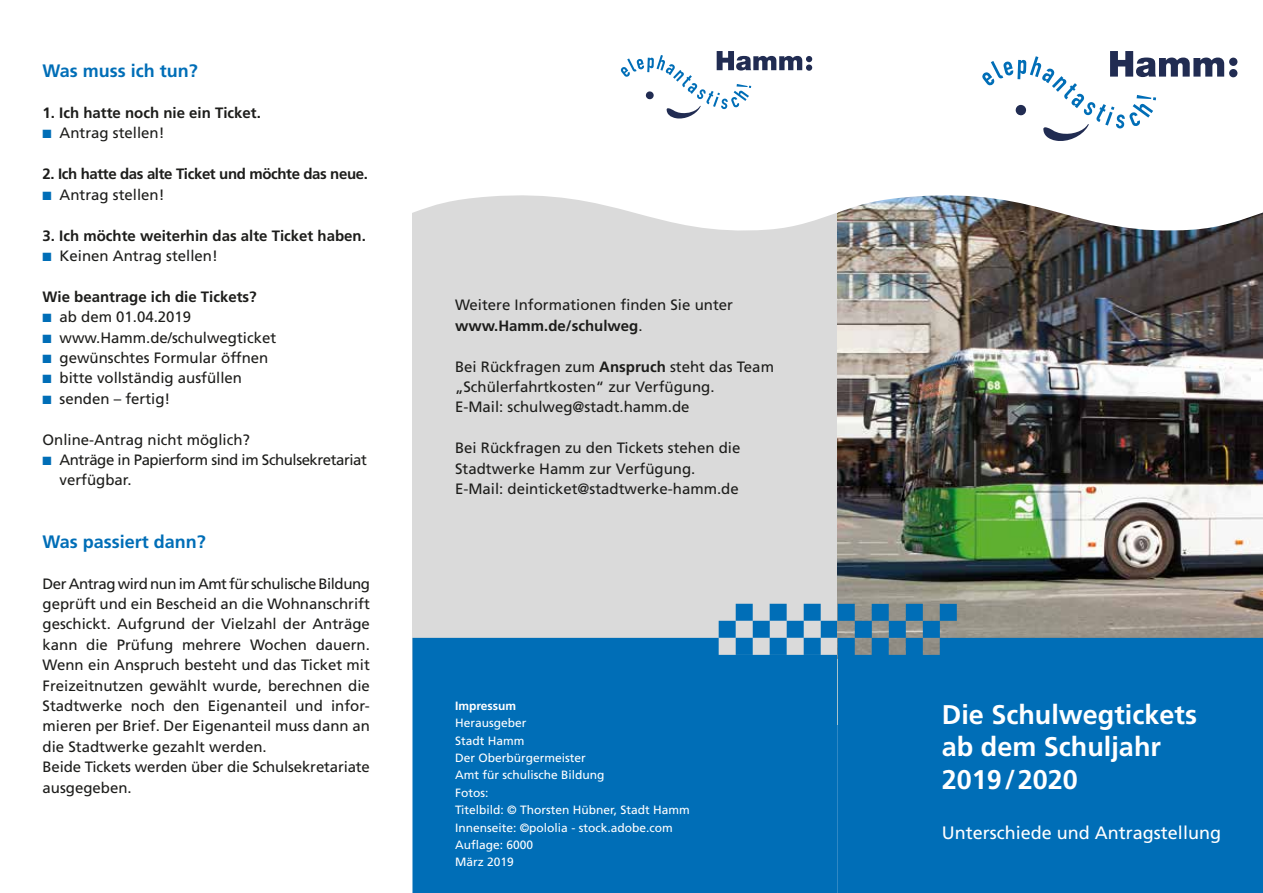
<style>
.page{position:relative;width:1263px;height:893px;background:#fff}
.page>*{position:absolute;margin:0;border:0;box-sizing:border-box;transform-origin:0 0}
.t1{font:700 27px/32.4px "Frutiger";color:#fff}
.t2{font:700 18px "Frutiger";color:#006eb7}
.t3{font:18px "Frutiger";color:#fff}
.t4{font:15px/20.4px "Frutiger";color:#1d1d1b}
.t5{font:700 15px "Frutiger";color:#1d1d1b}
.t6{font:15px/20.4px "Frutiger";letter-spacing:-.03em;color:#1d1d1b}
.t7{font:700 15px "Frutiger";letter-spacing:-.025em;color:#1d1d1b}
.t8{font:12px/17.4px "Frutiger";color:#fff}
.t9{font:700 12px "Frutiger";color:#fff}
.s1{color:#006eb7}
.s2{font-weight:700}
</style>
<div class="page">
<div style="left:412px;top:0;width:426px;height:670px;background:#dadada"></div>
<svg style="left:412px;top:604px;width:426px;height:289px;background:#197abb"></svg>
<img style="left:838px;top:230px;width:425px;height:374px">
<svg style="left:838px;top:604px;width:425px;height:289px;background:#1072b2"></svg>
<svg style="left:412px;top:0;width:426px;height:230px;background:#fbfbfb"></svg>
<svg style="left:838px;top:57px;width:425px;height:173px"></svg>
<div style="left:1229px;top:58px;width:8px;height:8px;background:#212c52;border-radius:50%"></div>
<div style="left:1229px;top:69px;width:8px;height:8px;background:#212c52;border-radius:50%"></div>
<svg style="left:982px;top:51px;width:242px;height:92px"></svg>
<svg style="left:621px;top:51px;width:191px;height:69px;background:#dee4eb"></svg>
<p class="t2" style="left:43px;top:60px;width:157px">Was muss ich tun?</p>
<p class="t5" style="left:43px;top:104px;width:220px">1. Ich hatte noch nie ein Ticket.</p>
<p class="t4" style="left:43px;top:123px;width:124px"><span class="s1">■</span> Antrag stellen!</p>
<p class="t7" style="left:43px;top:165px;width:327px">2. Ich hatte das alte Ticket und möchte das neue.</p>
<p class="t4" style="left:43px;top:184px;width:124px"><span class="s1">■</span> Antrag stellen!</p>
<p class="t5" style="left:43px;top:226px;width:325px">3. Ich möchte weiterhin das alte Ticket haben.</p>
<p class="t4" style="left:43px;top:246px;width:177px"><span class="s1">■</span> Keinen Antrag stellen!</p>
<p class="t5" style="left:43px;top:288px;width:216px">Wie beantrage ich die Tickets?</p>
<p class="t4" style="left:43px;top:307px;width:150px"><span class="s1">■</span> ab dem 01.04.2019</p>
<p class="t4" style="left:43px;top:327px;width:235px"><span class="s1">■</span> www.Hamm.de/schulwegticket</p>
<p class="t4" style="left:43px;top:348px;width:227px"><span class="s1">■</span> gewünschtes Formular öffnen</p>
<p class="t4" style="left:43px;top:368px;width:201px"><span class="s1">■</span> bitte vollständig ausfüllen</p>
<p class="t4" style="left:43px;top:388px;width:129px"><span class="s1">■</span> senden – fertig!</p>
<p class="t4" style="left:43px;top:429px;width:209px">Online-Antrag nicht möglich?</p>
<p class="t6" style="left:60px;top:450px;width:309px;text-indent:-17px"><span class="s1">■</span> Anträge in Papierform sind im Schulsekretariat verfügbar.</p>
<p class="t2" style="left:43px;top:531px;width:165px">Was passiert dann?</p>
<p class="t4" style="left:43px;top:573px;width:329px">Der Antrag wird nun im Amt für schulische Bildung geprüft und ein Bescheid an die Wohnanschrift geschickt. Aufgrund der Vielzahl der Anträge kann die Prüfung mehrere Wochen dauern.<br>Wenn ein Anspruch besteht und das Ticket mit Freizeitnutzen gewählt wurde, berechnen die Stadtwerke noch den Eigenanteil und infor&shy;mieren per Brief. Der Eigenanteil muss dann an die Stadtwerke gezahlt werden.<br>Beide Tickets werden über die Schulsekretariate ausgegeben.</p>
<p class="t4" style="left:455px;top:295px;width:279px">Weitere Informationen finden Sie unter <span class="s2">www.Hamm.de/schulweg</span>.</p>
<p class="t4" style="left:455px;top:356px;width:320px">Bei Rückfragen zum <span class="s2">Anspruch</span> steht das Team „Schülerfahrtkosten“ zur Verfügung.<br>E-Mail: schulweg@stadt.hamm.de</p>
<p class="t4" style="left:455px;top:438px;width:287px">Bei Rückfragen zu den Tickets stehen die<br>Stadtwerke Hamm zur Verfügung.<br>E-Mail: deinticket@stadtwerke-hamm.de</p>
<p class="t9" style="left:455px;top:699px;width:63px">Impressum</p>
<p class="t8" style="left:455px;top:714px;width:236px">Herausgeber<br>Stadt Hamm<br>Der Oberbürgermeister<br>Amt für schulische Bildung<br>Fotos:<br>Titelbild: © Thorsten Hübner, Stadt Hamm<br>Innenseite: ©pololia - stock.adobe.com<br>Auflage: 6000<br>März 2019</p>
<h1 class="t1" style="left:942px;top:698px;width:257px">Die Schulwegtickets ab dem Schuljahr<br>2019/2020</h1>
<p class="t3" style="left:942px;top:822px;width:281px">Unterschiede und Antragstellung</p>
</div>
